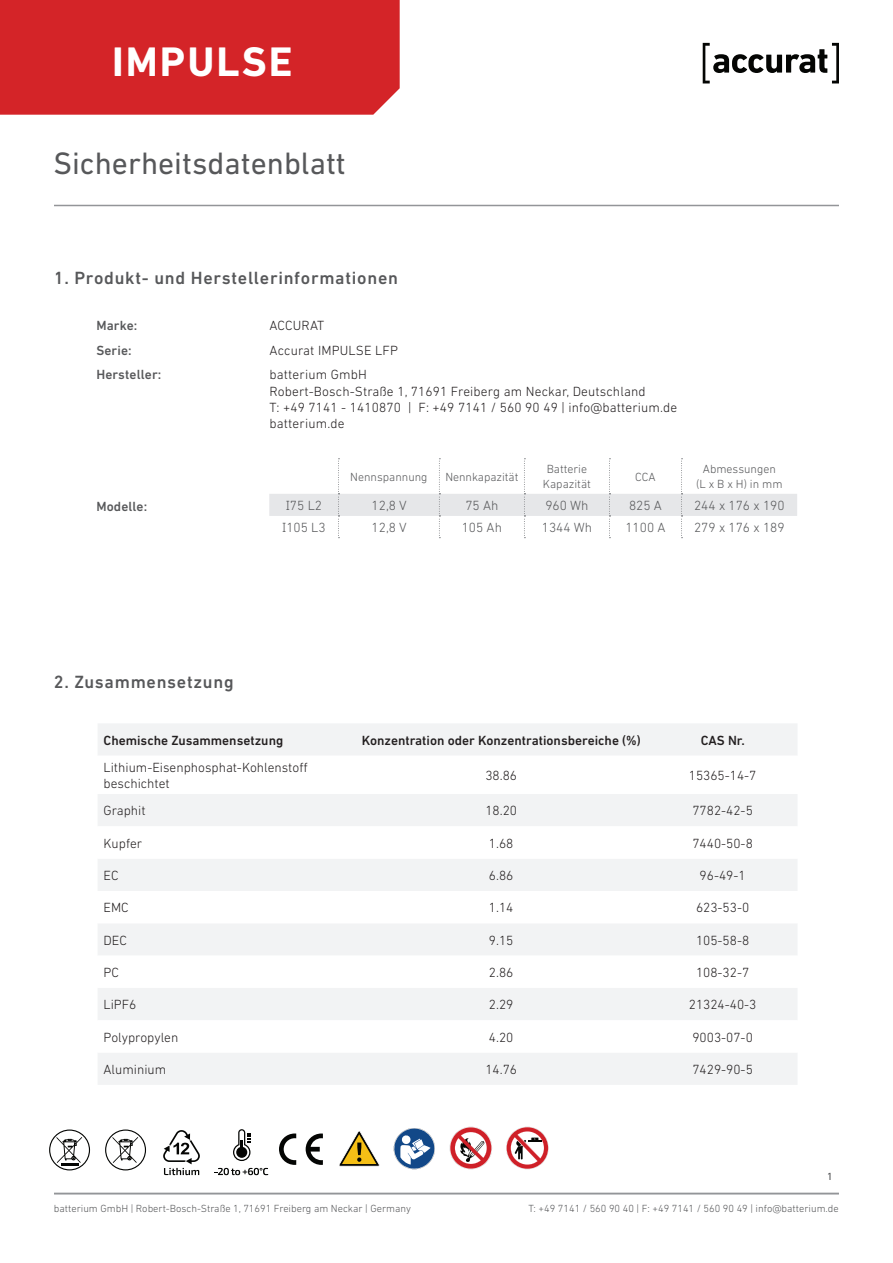
<style>
.page{position:relative;width:893px;height:1263px;background:#fff}
.page>*{position:absolute;margin:0;border:0;box-sizing:border-box;transform-origin:0 0}
.t1{font:700 42px "DIN Next LT Pro";letter-spacing:.05em;color:#fff}
.t2{font:31.5px "DIN Next LT Pro";color:#57585a}
.t3{font:500 18px "DIN Next LT Pro";letter-spacing:.04em;color:#57585a}
.t4{font:300 13.5px/16.2px "DIN Next LT Pro";color:#231f20}
.t5{font:500 13.5px "DIN Next LT Pro";color:#231f20}
.t6{font:300 13.5px "DIN Next LT Pro";color:#57585a}
.t7{font:500 13.5px/24.8px "DIN Next LT Pro";letter-spacing:.01em;color:#57585a}
.t8{font:300 12px/14.4px "DIN Next LT Pro";color:#57585a;text-align:center}
.t9{font:300 10.5px "DIN Next LT Pro";color:#57585a}
</style>
<div class="page">
<svg style="left:703px;top:43px;width:136px;height:40px"></svg>
<div style="left:0;top:0;width:400px;height:115px;background:#d42428"></div>
<hr style="left:54px;top:1193px;width:785px;height:1px;background:#939598">
<hr style="left:54px;top:205px;width:785px;height:1px;background:#939598">
<svg style="left:506px;top:1127px;width:43px;height:42px"></svg>
<svg style="left:450px;top:1127px;width:42px;height:42px"></svg>
<svg style="left:49px;top:1129px;width:41px;height:41px"></svg>
<svg style="left:393px;top:1128px;width:42px;height:41px"></svg>
<svg style="left:105px;top:1129px;width:41px;height:41px"></svg>
<svg style="left:279px;top:1133px;width:17px;height:32px"></svg>
<svg style="left:306px;top:1133px;width:17px;height:32px"></svg>
<svg style="left:163px;top:1130px;width:37px;height:45px"></svg>
<svg style="left:214px;top:1168px;width:54px;height:7px"></svg>
<svg style="left:339px;top:1131px;width:41px;height:35px"></svg>
<svg style="left:233px;top:1129px;width:17px;height:32px"></svg>
<div style="left:98px;top:724px;width:699px;height:361px;background:#f2f3f4"></div>
<svg style="left:98px;top:756px;width:699px;height:296px"></svg>
<svg style="left:269px;top:458px;width:528px;height:80px"></svg>
<h1 class="t1" style="left:112px;top:37px;width:182px">IMPULSE</h1>
<h2 class="t2" style="left:54px;top:146px;width:294px">Sicherheitsdatenblatt</h2>
<h3 class="t3" style="left:54px;top:268px;width:345px">1. Produkt- und Herstellerinformationen</h3>
<p class="t7" style="left:96px;top:313px;width:67px">Marke:<br>Serie:<br>Hersteller:</p>
<p class="t7" style="left:96px;top:494px;width:52px">Modelle:</p>
<p class="t4" style="left:270px;top:313px;width:130px;line-height:24.8px">ACCURAT<br>Accurat IMPULSE LFP batterium GmbH</p>
<p class="t4" style="left:270px;top:383px;width:409px">Robert-Bosch-Straße 1, 71691 Freiberg am Neckar, Deutschland<br>T: +49 7141 - 1410870 | F: +49 7141 / 560 90 49 | info@batterium.de batterium.de</p>
<p class="t8" style="left:350px;top:469px;width:79px">Nennspannung</p>
<p class="t8" style="left:445px;top:469px;width:75px">Nennkapazität</p>
<p class="t8" style="left:543px;top:462px;width:49px">Batterie<br>Kapazität</p>
<p class="t8" style="left:635px;top:469px;width:22px">CCA</p>
<p class="t8" style="left:696px;top:462px;width:88px">Abmessungen<br>(L x B x H) in mm</p>
<p class="t6" style="left:286px;top:498px;width:38px">I75 L2</p>
<p class="t6" style="left:372px;top:498px;width:36px">12,8 V</p>
<p class="t6" style="left:465px;top:498px;width:35px">75 Ah</p>
<p class="t6" style="left:545px;top:498px;width:44px">960 Wh</p>
<p class="t6" style="left:629px;top:498px;width:34px">825 A</p>
<p class="t6" style="left:694px;top:498px;width:92px">244 x 176 x 190</p>
<p class="t6" style="left:282px;top:520px;width:45px">I105 L3</p>
<p class="t6" style="left:372px;top:520px;width:36px">12,8 V</p>
<p class="t6" style="left:462px;top:520px;width:42px">105 Ah</p>
<p class="t6" style="left:542px;top:520px;width:52px">1344 Wh</p>
<p class="t6" style="left:625px;top:520px;width:42px">1100 A</p>
<p class="t6" style="left:694px;top:520px;width:92px">279 x 176 x 189</p>
<h3 class="t3" style="left:54px;top:671px;width:181px">2. Zusammensetzung</h3>
<p class="t5" style="left:104px;top:732px;width:181px">Chemische Zusammensetzung</p>
<p class="t5" style="left:362px;top:732px;width:281px">Konzentration oder Konzentrationsbereiche (%)</p>
<p class="t5" style="left:701px;top:732px;width:45px">CAS Nr.</p>
<p class="t4" style="left:104px;top:759px;width:206px">Lithium-Eisenphosphat-Kohlenstoff beschichtet</p>
<p class="t4" style="left:485px;top:767px;width:33px">38.86</p>
<p class="t4" style="left:689px;top:767px;width:69px">15365-14-7</p>
<p class="t4" style="left:104px;top:802px;width:44px">Graphit</p>
<p class="t4" style="left:485px;top:802px;width:33px">18.20</p>
<p class="t4" style="left:692px;top:802px;width:62px">7782-42-5</p>
<p class="t4" style="left:104px;top:835px;width:40px">Kupfer</p>
<p class="t4" style="left:489px;top:835px;width:26px">1.68</p>
<p class="t4" style="left:692px;top:835px;width:62px">7440-50-8</p>
<p class="t4" style="left:104px;top:867px;width:17px">EC</p>
<p class="t4" style="left:489px;top:867px;width:26px">6.86</p>
<p class="t4" style="left:700px;top:867px;width:48px">96-49-1</p>
<p class="t4" style="left:104px;top:899px;width:27px">EMC</p>
<p class="t4" style="left:489px;top:899px;width:26px">1.14</p>
<p class="t4" style="left:696px;top:899px;width:55px">623-53-0</p>
<p class="t4" style="left:104px;top:932px;width:25px">DEC</p>
<p class="t4" style="left:489px;top:932px;width:26px">9.15</p>
<p class="t4" style="left:696px;top:932px;width:55px">105-58-8</p>
<p class="t4" style="left:104px;top:964px;width:17px">PC</p>
<p class="t4" style="left:489px;top:964px;width:26px">2.86</p>
<p class="t4" style="left:696px;top:964px;width:55px">108-32-7</p>
<p class="t4" style="left:104px;top:996px;width:34px">LiPF6</p>
<p class="t4" style="left:489px;top:996px;width:26px">2.29</p>
<p class="t4" style="left:689px;top:996px;width:69px">21324-40-3</p>
<p class="t4" style="left:104px;top:1029px;width:76px">Polypropylen</p>
<p class="t4" style="left:489px;top:1029px;width:26px">4.20</p>
<p class="t4" style="left:692px;top:1029px;width:62px">9003-07-0</p>
<p class="t4" style="left:104px;top:1061px;width:64px">Aluminium</p>
<p class="t4" style="left:485px;top:1061px;width:33px">14.76</p>
<p class="t4" style="left:692px;top:1061px;width:62px">7429-90-5</p>
<p class="t9" style="left:827px;top:1170px;width:7px">1</p>
<p class="t9" style="left:54px;top:1202px;width:359px">batterium GmbH | Robert-Bosch-Straße 1, 71691 Freiberg am Neckar | Germany</p>
<p class="t9" style="left:528px;top:1202px;width:312px">T: +49 7141 / 560 90 40 | F: +49 7141 / 560 90 49 | info@batterium.de</p>
</div>
